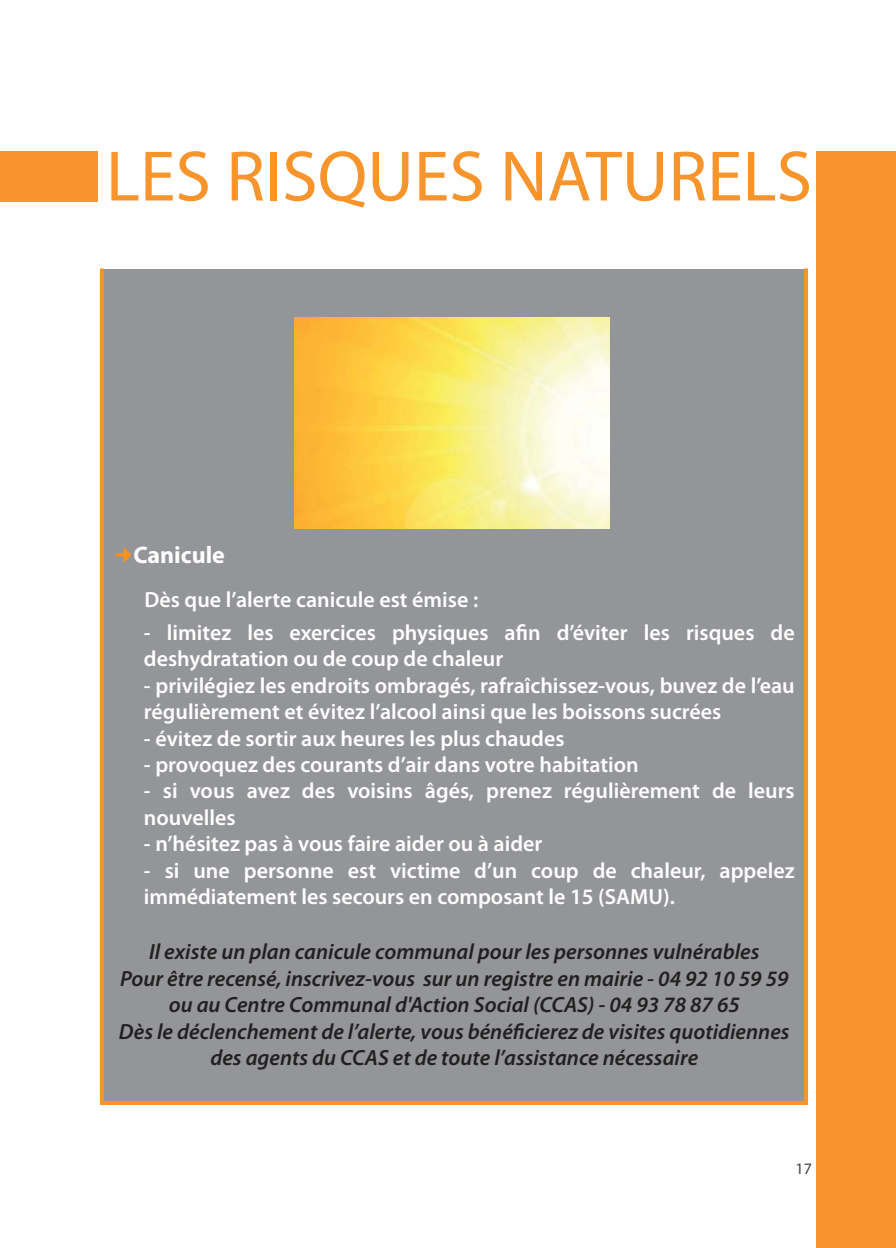
<style>
.page{position:relative;width:896px;height:1248px;background:#fff}
.page>*{position:absolute;margin:0;border:0;box-sizing:border-box;transform-origin:0 0}
.t1{font:72px "Myriad Pro";color:#f7942c}
.t2{font:700 24px "Myriad Pro";color:#fff}
.t3{font:600 22px/26.4px "Myriad Pro";color:#fff}
.t4{font:italic 600 22px/26.4px "Myriad Pro";color:#231f20;text-align:center}
.t5{font:16px "Myriad Pro";color:#404041}
</style>
<div class="page">
<div style="left:817px;top:152px;width:79px;height:1095px;background:#f7942c"></div>
<div style="left:0;top:151px;width:98px;height:51px;background:#f7942c"></div>
<div style="left:102px;top:269px;width:705px;height:834px;background:#939598"></div>
<div style="left:100px;top:266px;width:708px;height:838px;border:4px solid #f7942c"></div>
<img style="left:294px;top:317px;width:315px;height:211px">
<h1 class="t1" style="left:106px;top:149px;width:707px">LES RISQUES NATURELS</h1>
<p class="t2" style="left:133px;top:546px;width:93px">Canicule</p>
<p class="t3" style="left:144px;top:588px;width:335px">Dès que l’alerte canicule est émise :</p>
<p class="t3" style="left:144px;top:621px;width:652px">- limitez les exercices physiques afin d’éviter les risques de deshydratation ou de coup de chaleur</p>
<p class="t3" style="left:144px;top:673px;width:652px">- privilégiez les endroits ombragés, rafraîchissez-vous, buvez de l’eau régulièrement et évitez l’alcool ainsi que les boissons sucrées</p>
<p class="t3" style="left:144px;top:726px;width:422px">- évitez de sortir aux heures les plus chaudes</p>
<p class="t3" style="left:144px;top:753px;width:496px">- provoquez des courants d’air dans votre habitation</p>
<p class="t3" style="left:144px;top:779px;width:652px">- si vous avez des voisins âgés, prenez régulièrement de leurs nouvelles</p>
<p class="t3" style="left:144px;top:832px;width:400px">- n’hésitez pas à vous faire aider ou à aider</p>
<p class="t3" style="left:144px;top:858px;width:652px">- si une personne est victime d’un coup de chaleur, appelez immédiatement les secours en composant le 15 (SAMU).</p>
<p class="t4" style="left:119px;top:939px;width:672px">Il existe un plan canicule communal pour les personnes vulnérables<br>Pour être recensé, inscrivez-vous sur un registre en mairie - 04 92 10 59 59 ou au Centre Communal d'Action Social (CCAS) - 04 93 78 87 65<br>Dès le déclenchement de l’alerte, vous bénéficierez de visites quotidiennes des agents du CCAS et de toute l’assistance nécessaire</p>
<p class="t5" style="left:795px;top:1161px;width:18px">17</p>
</div>
